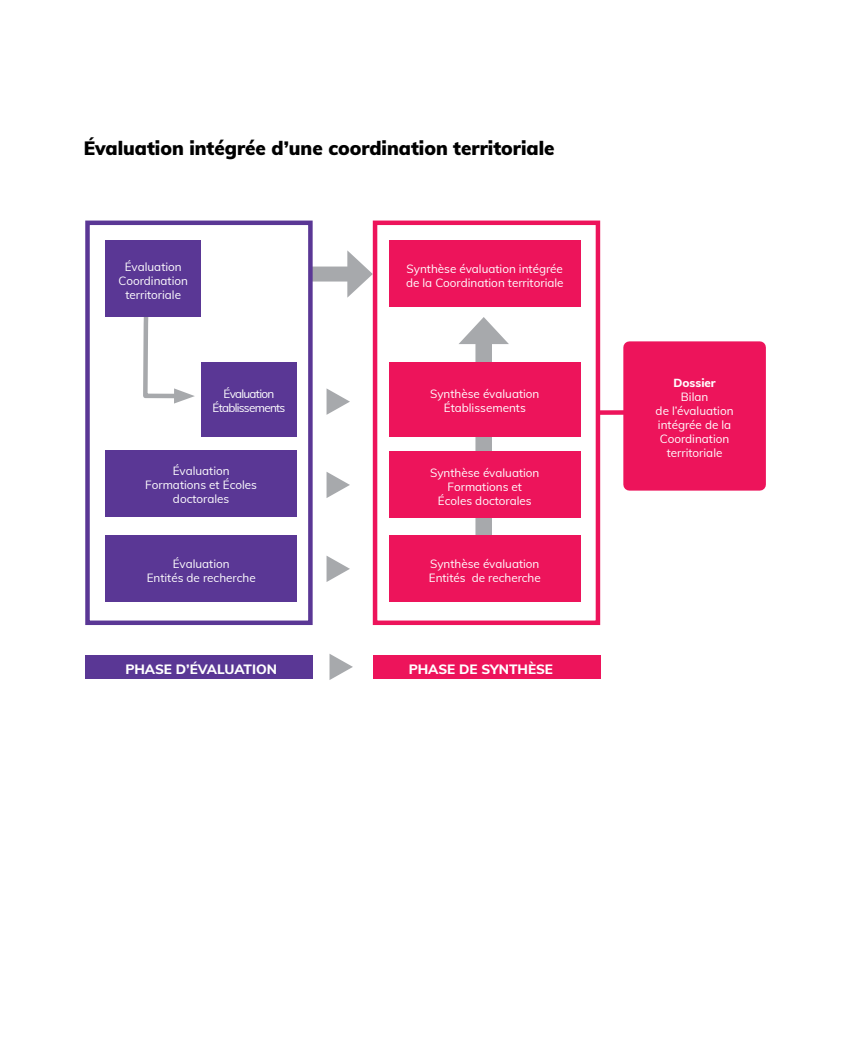
<style>
.page{position:relative;width:851px;height:1063px;background:#fff}
.page>*{position:absolute;margin:0;border:0;box-sizing:border-box;transform-origin:0 0}
.t1{font:900 18.9px "Muli";color:#000}
.t2{font:800 13.5px "Muli";color:#fff}
.t3{font:11.7px/14.1px "Muli";color:#fff;text-align:center}
.t4{font:11.7px/14.1px "Muli";letter-spacing:-.06em;color:#fff;text-align:center}
.t5{font:800 11.7px "Muli";color:#fff}
</style>
<div class="page">
<div style="left:309px;top:267px;width:48px;height:15px;background:#a7a9ac"></div>
<svg style="left:347px;top:250px;width:26px;height:48px"></svg>
<svg style="left:143px;top:317px;width:52px;height:87px"></svg>
<div style="left:475px;top:334px;width:17px;height:218px;background:#a7a9ac"></div>
<svg style="left:459px;top:317px;width:50px;height:27px"></svg>
<div style="left:373px;top:221px;width:227px;height:404px;border:4px solid #ed145b"></div>
<div style="left:85px;top:221px;width:227px;height:404px;border:4px solid #5a3795"></div>
<div style="left:597px;top:410px;width:60px;height:5px;background:#ed145b"></div>
<div style="left:373px;top:655px;width:227px;height:24px;background:#ed145b"></div>
<div style="left:105px;top:241px;width:96px;height:76px;background:#5a3795"></div>
<div style="left:201px;top:362px;width:95px;height:74px;background:#5a3795"></div>
<div style="left:389px;top:241px;width:191px;height:66px;background:#ed145b"></div>
<div style="left:389px;top:362px;width:191px;height:74px;background:#ed145b"></div>
<div style="left:389px;top:452px;width:191px;height:66px;background:#ed145b"></div>
<div style="left:389px;top:536px;width:191px;height:66px;background:#ed145b"></div>
<div style="left:105px;top:450px;width:192px;height:67px;background:#5a3795"></div>
<div style="left:105px;top:536px;width:192px;height:66px;background:#5a3795"></div>
<div style="left:629px;top:347px;width:130px;height:138px;background:#ed145b"></div>
<div style="left:623px;top:341px;width:142px;height:150px;border:12px solid #ed145b"></div>
<div style="left:85px;top:655px;width:228px;height:24px;background:#5a3795"></div>
<svg style="left:329px;top:654px;width:24px;height:26px"></svg>
<svg style="left:326px;top:388px;width:24px;height:27px"></svg>
<svg style="left:326px;top:472px;width:24px;height:26px"></svg>
<svg style="left:326px;top:556px;width:24px;height:26px"></svg>
<h1 class="t1" style="left:84px;top:134px;width:472px">Évaluation intégrée d’une coordination territoriale</h1>
<p class="t3" style="left:118px;top:259px;width:71px">Évaluation<br>Coordination territoriale</p>
<p class="t3" style="left:406px;top:261px;width:159px;text-align:left">Synthèse évaluation intégrée de la Coordination territoriale</p>
<p class="t4" style="left:212px;top:386px;width:74px">Évaluation<br>Établissements</p>
<p class="t3" style="left:430px;top:386px;width:111px">Synthèse évaluation<br>Établissements</p>
<p class="t3" style="left:145px;top:463px;width:113px">Évaluation<br>Formations et Écoles doctorales</p>
<p class="t3" style="left:430px;top:465px;width:111px">Synthèse évaluation<br>Formations et<br>Écoles doctorales</p>
<p class="t3" style="left:147px;top:556px;width:110px">Évaluation<br>Entités de recherche</p>
<p class="t3" style="left:428px;top:556px;width:114px;text-align:left">Synthèse évaluation<br>Entités de recherche</p>
<p class="t2" style="left:125px;top:659px;width:153px">PHASE D’ÉVALUATION</p>
<p class="t2" style="left:408px;top:659px;width:146px">PHASE DE SYNTHÈSE</p>
<p class="t5" style="left:673px;top:374px;width:44px">Dossier</p>
<p class="t3" style="left:655px;top:389px;width:79px">Bilan<br>de l’évaluation intégrée de la<br>Coordination territoriale</p>
</div>
